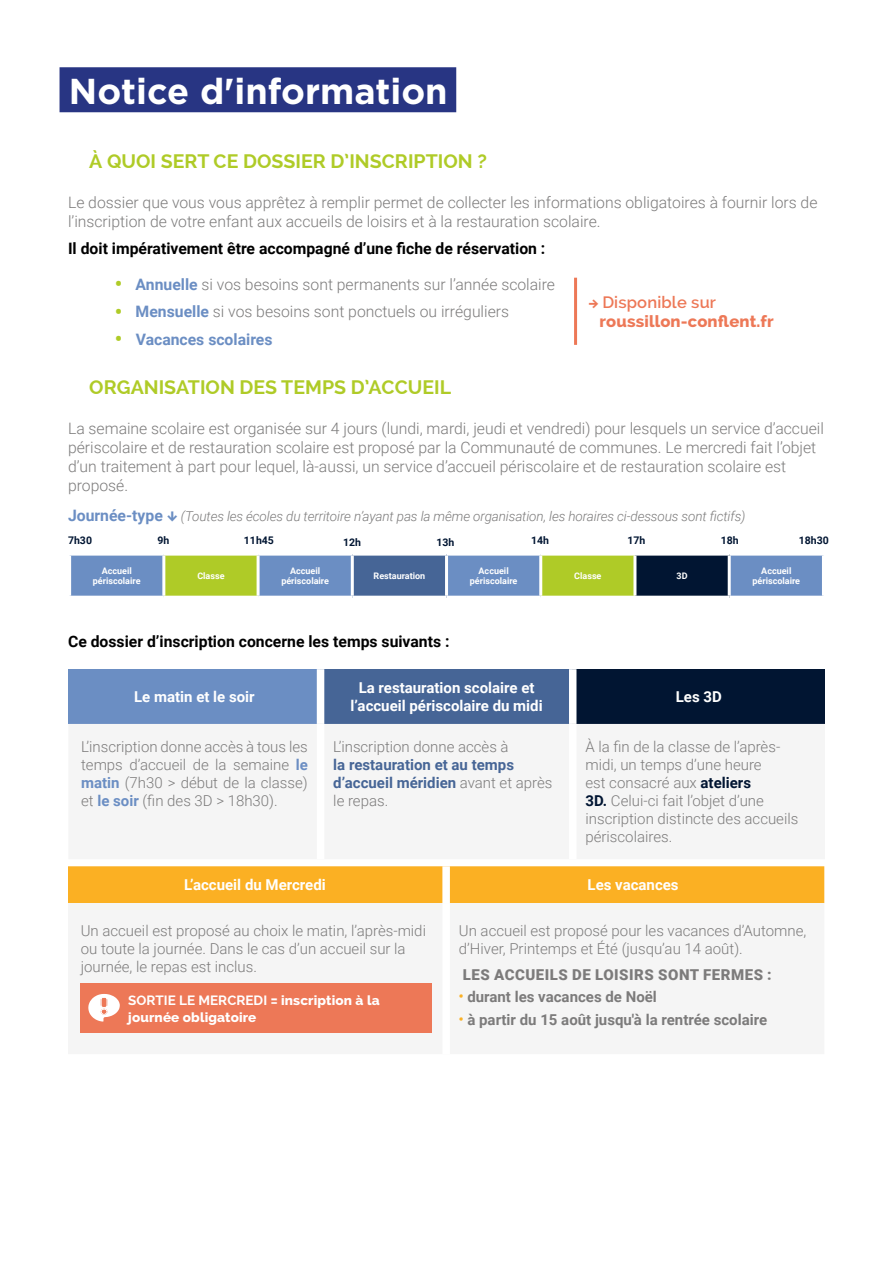
<style>
.page{position:relative;width:893px;height:1263px;background:#fff}
.page>*{position:absolute;margin:0;border:0;box-sizing:border-box;transform-origin:0 0}
.t1{font:700 36px "Gotham";color:#fff}
.t2{font:700 19.5px "Raleway";color:#afcb27}
.t3{font:800 16.5px/19.8px "Raleway";letter-spacing:.01em;color:#ed7857}
.t4{font:300 15.75px/18.9px "Roboto";color:#7c7b7b}
.t5{font:700 15.75px "Roboto";color:#000}
.t6{font:700 15.75px "Roboto";color:#6b8ec3}
.t7{font:300 15px/18px "Roboto";color:#7c7b7b}
.t8{font:700 15px/18px "Roboto";color:#fff;text-align:center}
.t9{font:700 15px "Roboto";color:#7c7b7b}
.t10{font:700 15px/18px "Roboto";color:#466596}
.t11{font:900 15px "Roboto";letter-spacing:.035em;color:#7c7b7b}
.t12{font:italic 300 13.5px "Roboto";letter-spacing:-.01em;color:#7c7b7b}
.t13{font:800 13.5px/16.2px "Raleway";letter-spacing:.01em;color:#fff}
.t14{font:700 10.5px "Roboto";color:#011532}
.t15{font:700 9px/10.8px "Roboto";color:#fff;text-align:center}
.s1{font-weight:700;font-size:21px;color:#afcb27}
.s2{font-weight:700;color:#6b8ec3}
.s3{font-size:21px;color:#afcb27}
.s4{font-weight:700;font-style:normal;font-size:15.75px;color:#6b8ec3}
.s5{font-family:"Source Sans Pro";font-weight:700;font-style:normal;font-size:18px;color:#6b8ec3}
.s6{font-family:"Source Sans Pro";font-weight:700}
.s7{font-weight:600}
.s8{font-weight:700;color:#011532}
.s9{font-weight:300;color:#7c7b7b}
.s10{font-weight:700}
.s11{font-size:17.4px}
.s12{font-family:"Citrus Gothic";font-weight:400;color:#fbb023}
</style>
<div class="page">
<div style="left:60px;top:67px;width:396px;height:45px;background:#283583"></div>
<svg style="left:71px;top:556px;width:751px;height:40px;background:#83a390"></svg>
<div style="left:352px;top:554px;width:95px;height:43px;background:#466596"></div>
<div style="left:635px;top:554px;width:94px;height:43px;background:#011532"></div>
<hr style="left:162px;top:556px;width:3px;height:40px;background:#fff">
<hr style="left:257px;top:556px;width:3px;height:40px;background:#fff">
<hr style="left:352px;top:553px;width:95px;height:3px;background:#fff">
<hr style="left:351px;top:556px;width:3px;height:40px;background:#fff">
<hr style="left:445px;top:556px;width:3px;height:40px;background:#fff">
<hr style="left:539px;top:556px;width:3px;height:40px;background:#fff">
<hr style="left:635px;top:553px;width:94px;height:3px;background:#fff">
<hr style="left:633px;top:556px;width:3px;height:40px;background:#fff">
<hr style="left:728px;top:556px;width:3px;height:40px;background:#fff">
<hr style="left:352px;top:596px;width:95px;height:3px;background:#fff">
<hr style="left:635px;top:596px;width:94px;height:3px;background:#fff">
<div style="left:68px;top:669px;width:253px;height:55px;background:#6b8ec3"></div>
<div style="left:321px;top:669px;width:252px;height:55px;background:#466596"></div>
<div style="left:573px;top:669px;width:252px;height:55px;background:#011532"></div>
<div style="left:317px;top:669px;width:7px;height:55px;background:#fff"></div>
<div style="left:569px;top:669px;width:7px;height:55px;background:#fff"></div>
<div style="left:68px;top:866px;width:756px;height:37px;background:#fbb023"></div>
<div style="left:68px;top:903px;width:756px;height:130px;background:#f5f5f5"></div>
<div style="left:442px;top:866px;width:8px;height:37px;background:#fff"></div>
<div style="left:442px;top:903px;width:8px;height:151px;background:#fff"></div>
<div style="left:81px;top:983px;width:351px;height:50px;background:#ed7857"></div>
<svg style="left:88px;top:994px;width:32px;height:27px"></svg>
<hr style="left:574px;top:278px;width:3px;height:67px;background:#ed7857">
<h1 class="t1" style="left:69px;top:67px;width:380px">Notice d'information</h1>
<p class="t2" style="left:89px;top:150px;width:399px">À QUOI SERT CE DOSSIER D’INSCRIPTION ?</p>
<p class="t4" style="left:68px;top:192px;width:751px">Le dossier que vous vous apprêtez à remplir permet de collecter les informations obligatoires à fournir lors de l’inscription de votre enfant aux accueils de loisirs et à la restauration scolaire.</p>
<p class="t5" style="left:68px;top:237px;width:479px">Il doit impérativement être accompagné d’une fiche de réservation :</p>
<p class="t4" style="left:115px;top:274px;width:442px"><span class="s1">•</span> <span class="s2">Annuelle</span> si vos besoins sont permanents sur l’année scolaire</p>
<p class="t4" style="left:115px;top:302px;width:396px"><span class="s1">•</span> <span class="s2">Mensuelle</span> si vos besoins sont ponctuels ou irréguliers</p>
<p class="t6" style="left:115px;top:328px;width:159px"><span class="s3">•</span> Vacances scolaires</p>
<p class="t2" style="left:89px;top:376px;width:363px">ORGANISATION DES TEMPS D’ACCUEIL</p>
<p class="t4" style="left:68px;top:418px;width:757px">La semaine scolaire est organisée sur 4 jours (lundi, mardi, jeudi et vendredi) pour lesquels un service d’accueil périscolaire et de restauration scolaire est proposé par la Communauté de communes. Le mercredi fait l’objet d’un traitement à part pour lequel, là-aussi, un service d’accueil périscolaire et de restauration scolaire est proposé.</p>
<p class="t12" style="left:68px;top:506px;width:679px"><span class="s4">Journée-type</span> <span class="s5">↓</span> (Toutes les écoles du territoire n’ayant pas la même organisation, les horaires ci-dessous sont fictifs)</p>
<p class="t3" style="left:600px;top:292px;width:176px;text-indent:-11px"><span class="s6">→</span> <span class="s7">Disponible sur </span>roussillon-conflent.fr</p>
<p class="t14" style="left:68px;top:533px;width:25px">7h30</p>
<p class="t14" style="left:158px;top:533px;width:13px">9h</p>
<p class="t14" style="left:244px;top:533px;width:31px">11h45</p>
<p class="t14" style="left:343px;top:534px;width:19px">12h</p>
<p class="t14" style="left:437px;top:534px;width:19px">13h</p>
<p class="t14" style="left:531px;top:533px;width:19px">14h</p>
<p class="t14" style="left:627px;top:533px;width:19px">17h</p>
<p class="t14" style="left:721px;top:533px;width:19px">18h</p>
<p class="t14" style="left:799px;top:533px;width:31px">18h30</p>
<p class="t15" style="left:93px;top:565px;width:49px">Accueil périscolaire</p>
<p class="t15" style="left:197px;top:570px;width:29px">Classe</p>
<p class="t15" style="left:281px;top:565px;width:49px">Accueil périscolaire</p>
<p class="t15" style="left:374px;top:570px;width:53px">Restauration</p>
<p class="t15" style="left:470px;top:565px;width:49px">Accueil périscolaire</p>
<p class="t15" style="left:574px;top:570px;width:29px">Classe</p>
<p class="t15" style="left:677px;top:570px;width:13px">3D</p>
<p class="t15" style="left:752px;top:565px;width:49px">Accueil périscolaire</p>
<p class="t5" style="left:68px;top:630px;width:383px">Ce dossier d’inscription concerne les temps suivants :</p>
<p class="t8" style="left:134px;top:687px;width:122px">Le matin et le soir</p>
<p class="t8" style="left:351px;top:678px;width:194px">La restauration scolaire et l’accueil périscolaire du midi</p>
<p class="t8" style="left:676px;top:687px;width:48px">Les 3D</p>
<p class="t7" style="left:81px;top:737px;width:228px;text-align:justify">L’inscription donne accès à tous les temps d’accueil de la semaine <span class="s2">le matin</span> (7h30 &gt; début de la classe) et <span class="s2">le soir</span> (fin des 3D &gt; 18h30).</p>
<p class="t7" style="left:333px;top:737px;width:177px">L’inscription donne accès à</p>
<p class="t7" style="left:585px;top:737px;width:214px">À la fin de la classe de l’après&shy;midi, un temps d’une heure<br>est consacré aux <span class="s8">ateliers<br>3D.</span> Celui-ci fait l’objet d’une inscription distincte des accueils périscolaires.</p>
<p class="t10" style="left:333px;top:755px;width:221px">la restauration et au temps d’accueil méridien <span class="s9">avant et après le repas.</span></p>
<p class="t8" style="left:184px;top:875px;width:143px">L’accueil du Mercredi</p>
<p class="t8" style="left:588px;top:875px;width:93px">Les vacances</p>
<p class="t7" style="left:81px;top:921px;width:347px">Un accueil est proposé au choix le matin, l’après-midi ou toute la journée. Dans le cas d’un accueil sur la journée, le repas est inclus.</p>
<p class="t13" style="left:128px;top:992px;width:253px"><span class="s10">SORTIE LE MERCREDI</span> <span class="s11">=</span> inscription à la journée obligatoire</p>
<p class="t7" style="left:459px;top:921px;width:349px">Un accueil est proposé pour les vacances d’Automne, d’Hiver, Printemps et Été (jusqu’au 14 août).</p>
<p class="t11" style="left:463px;top:964px;width:310px">LES ACCUEILS DE LOISIRS SONT FERMES :</p>
<p class="t9" style="left:459px;top:986px;width:199px"><span class="s12">•</span> durant les vacances de Noël</p>
<p class="t9" style="left:459px;top:1009px;width:310px"><span class="s12">•</span> à partir du 15 août jusqu'à la rentrée scolaire</p>
</div>
